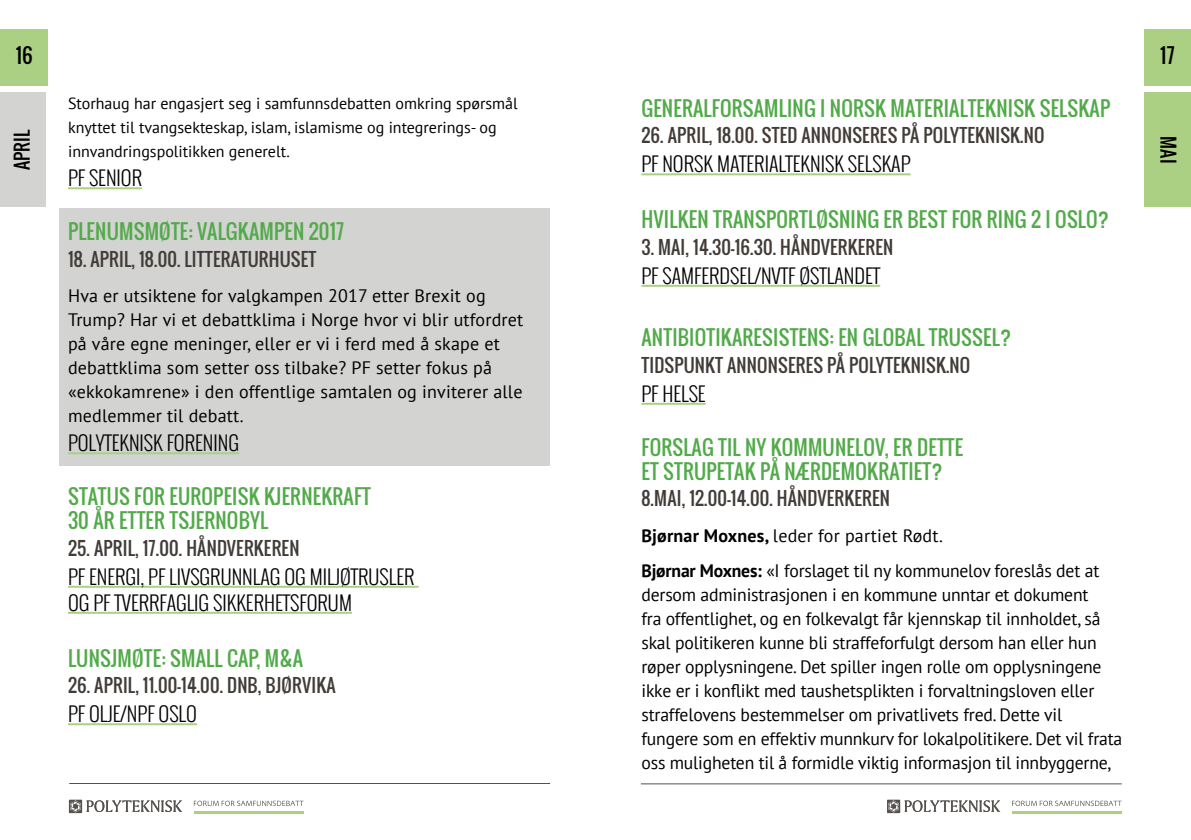
<style>
.page{position:relative;width:1191px;height:840px;background:#fff}
.page>*{position:absolute;margin:0;border:0;box-sizing:border-box;transform-origin:0 0}
.t1{font:20px/24px "Oswald";letter-spacing:.01em;color:#52aa4a}
.t2{font:300 20px/26px "Oswald";color:#000}
.t3{font:20px "Oswald";color:#000}
.t4{font:18px/24px "PT Sans";letter-spacing:-.01em;color:#000}
.t5{font:18px/24px "PT Sans";letter-spacing:.01em;color:#000}
.t6{font:18px "Oswald";letter-spacing:.01em;color:#413c38}
.t7{font:18px "Oswald";letter-spacing:.01em;color:#000}
.t8{font:16px/24px "PT Sans";color:#000}
.s1{font-weight:700}
</style>
<div class="page">
<div style="left:0;top:29px;width:47px;height:57px;background:#acd083"></div>
<div style="left:1144px;top:29px;width:47px;height:57px;background:#acd083"></div>
<div style="left:69px;top:799px;width:13px;height:13px;background:#55524e"></div>
<svg style="left:70px;top:799px;width:112px;height:13px"></svg>
<svg style="left:194px;top:800px;width:110px;height:5px"></svg>
<hr style="left:194px;top:810px;width:110px;height:2px;background:#acd083">
<div style="left:887px;top:799px;width:13px;height:13px;background:#55524e"></div>
<svg style="left:888px;top:799px;width:112px;height:13px"></svg>
<svg style="left:1012px;top:800px;width:109px;height:5px"></svg>
<hr style="left:1012px;top:810px;width:109px;height:2px;background:#acd083">
<hr style="left:641px;top:783px;width:480px;height:1px;background:#55524e">
<hr style="left:69px;top:782px;width:481px;height:1px;background:#55524e">
<div style="left:60px;top:207px;width:490px;height:258px;background:#d3d3d2"></div>
<div style="left:0;top:93px;width:46px;height:114px;background:#d3d3d2"></div>
<div style="left:1144px;top:93px;width:47px;height:114px;background:#acd083"></div>
<hr style="left:68px;top:187px;width:74px;height:2px;background:#acd083">
<hr style="left:68px;top:452px;width:171px;height:2px;background:#acd083">
<hr style="left:68px;top:585px;width:350px;height:2px;background:#acd083">
<hr style="left:68px;top:611px;width:284px;height:2px;background:#acd083">
<hr style="left:68px;top:722px;width:129px;height:2px;background:#acd083">
<hr style="left:641px;top:173px;width:269px;height:2px;background:#acd083">
<hr style="left:641px;top:284px;width:239px;height:2px;background:#acd083">
<hr style="left:641px;top:402px;width:65px;height:2px;background:#acd083">
<p class="t3" style="left:16px;top:41px;width:19px">16</p>
<p class="t3" style="left:1160px;top:41px;width:16px">17</p>
<p class="t8" style="left:68px;top:91px;width:451px">Storhaug har engasjert seg i samfunnsdebatten omkring spørsmål knyttet til tvangsekteskap, islam, islamisme og integrerings- og innvandringspolitikken generelt.</p>
<p class="t2" style="left:68px;top:165px;width:76px">PF SENIOR</p>
<p class="t1" style="left:68px;top:219px;width:278px">PLENUMSMØTE: VALGKAMPEN 2017</p>
<p class="t6" style="left:68px;top:245px;width:250px">18. APRIL, 18.00. LITTERATURHUSET</p>
<p class="t5" style="left:68px;top:283px;width:457px">Hva er utsiktene for valgkampen 2017 etter Brexit og Trump? Har vi et debattklima i Norge hvor vi blir utfordret på våre egne meninger, eller er vi i ferd med å skape et debattklima som setter oss tilbake? PF setter fokus på «ekkokamrene» i den offentlige samtalen og inviterer alle medlemmer til debatt.</p>
<p class="t2" style="left:68px;top:429px;width:172px">POLYTEKNISK FORENING</p>
<p class="t1" style="left:68px;top:484px;width:304px">STATUS FOR EUROPEISK KJERNEKRAFT<br>30 ÅR ETTER TSJERNOBYL</p>
<p class="t6" style="left:68px;top:534px;width:233px">25. APRIL, 17.00. HÅNDVERKEREN</p>
<p class="t2" style="left:68px;top:563px;width:348px">PF ENERGI, PF LIVSGRUNNLAG OG MILJØTRUSLER<br>OG PF TVERRFAGLIG SIKKERHETSFORUM</p>
<p class="t1" style="left:68px;top:645px;width:236px">LUNSJMØTE: SMALL CAP, M&amp;A</p>
<p class="t6" style="left:68px;top:671px;width:269px">26. APRIL, 11.00–14.00. DNB, BJØRVIKA</p>
<p class="t2" style="left:68px;top:700px;width:130px">PF OLJE/NPF OSLO</p>
<p class="t1" style="left:641px;top:96px;width:470px">GENERALFORSAMLING I NORSK MATERIALTEKNISK SELSKAP</p>
<p class="t6" style="left:641px;top:122px;width:404px">26. APRIL, 18.00. STED ANNONSERES PÅ POLYTEKNISK.NO</p>
<p class="t2" style="left:641px;top:151px;width:271px">PF NORSK MATERIALTEKNISK SELSKAP</p>
<p class="t1" style="left:641px;top:207px;width:469px">HVILKEN TRANSPORTLØSNING ER BEST FOR RING 2 I OSLO?</p>
<p class="t6" style="left:641px;top:233px;width:253px">3. MAI, 14.30–16.30. HÅNDVERKEREN</p>
<p class="t2" style="left:641px;top:262px;width:240px">PF SAMFERDSEL/NVTF ØSTLANDET</p>
<p class="t7" style="left:9px;top:170px;width:42px;rotate:-90deg">APRIL</p>
<p class="t7" style="left:1181px;top:136px;width:29px;rotate:90deg">MAI</p>
<p class="t1" style="left:641px;top:325px;width:371px">ANTIBIOTIKARESISTENS: EN GLOBAL TRUSSEL?</p>
<p class="t6" style="left:641px;top:351px;width:330px">TIDSPUNKT ANNONSERES PÅ POLYTEKNISK.NO</p>
<p class="t2" style="left:641px;top:380px;width:66px">PF HELSE</p>
<p class="t1" style="left:641px;top:434px;width:323px">FORSLAG TIL NY KOMMUNELOV, ER DETTE<br>ET STRUPETAK PÅ NÆRDEMOKRATIET?</p>
<p class="t6" style="left:641px;top:485px;width:250px">8.MAI, 12.00–14.00. HÅNDVERKEREN</p>
<p class="t4" style="left:641px;top:517px;width:459px;line-height:35.4px"><span class="s1">Bjørnar Moxnes,</span> leder for partiet Rødt.<br><span class="s1">Bjørnar Moxnes:</span> «I forslaget til ny kommunelov foreslås det at</p>
<p class="t4" style="left:641px;top:582px;width:482px">dersom administrasjonen i en kommune unntar et dokument<br>fra offentlighet, og en folkevalgt får kjennskap til innholdet, så skal politikeren kunne bli straffeforfulgt dersom han eller hun røper opplysningene. Det spiller ingen rolle om opplysningene ikke er i konflikt med taushetsplikten i forvaltningsloven eller straffelovens bestemmelser om privatlivets fred. Dette vil fungere som en effektiv munnkurv for lokalpolitikere. Det vil frata oss muligheten til å formidle viktig informasjon til innbyggerne,</p>
</div>
